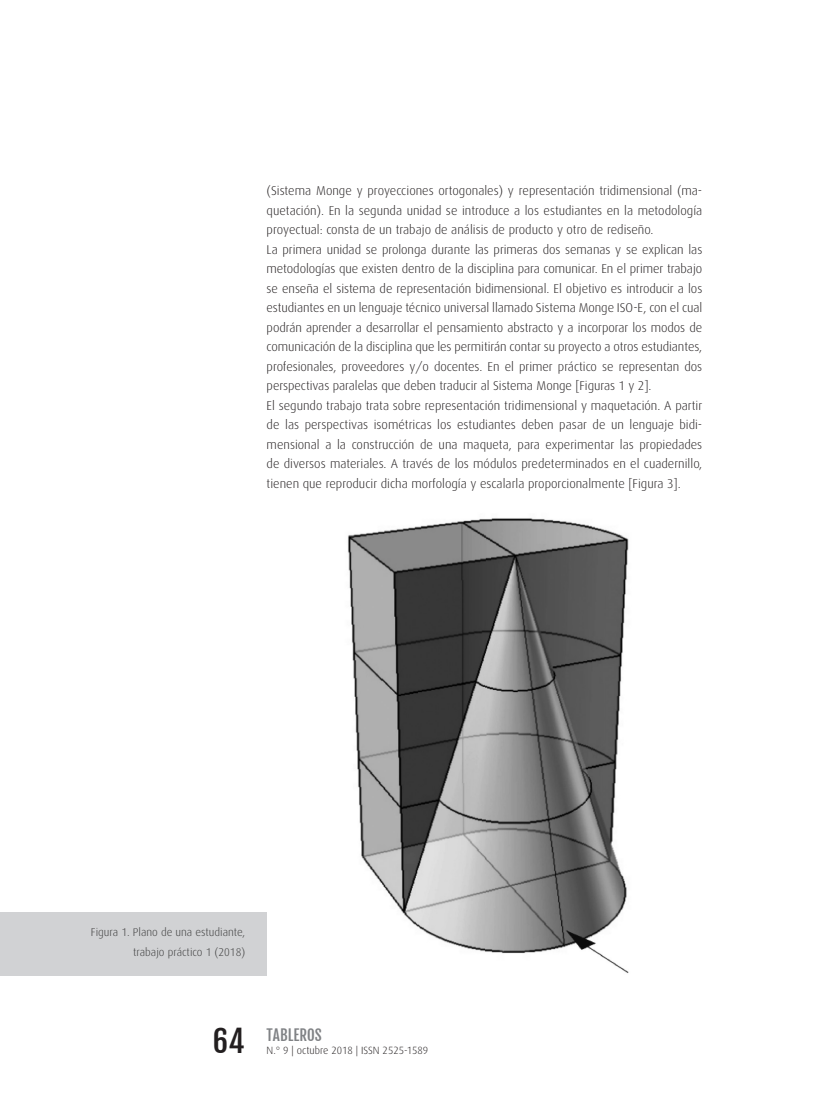
<style>
.page{position:relative;width:830px;height:1106px;background:#fff}
.page>*{position:absolute;margin:0;border:0;box-sizing:border-box;transform-origin:0 0}
.t1{font:15px "Fjalla One";color:#808285}
.Tableros7-texto{font:300 12.75px/19.5px "Dax";color:#231f20;text-align:justify}
.Tableros7-Epigrafe{font:300 11.25px/19.5px "Dax";color:#3a3a3a;text-align:right}
.t2{font:300 10.5px "Dax";color:#231f20}
.s1{font-size:30px;color:#231f20}
</style>
<div class="page">
<img style="left:348px;top:518px;width:281px;height:455px">
<div style="left:0;top:911px;width:266px;height:64px;background:#d1d2d4"></div>
<p class="Tableros7-texto" style="left:266px;top:181px;width:437px">(Sistema Monge y proyecciones ortogonales) y representación tridimensional (ma&shy;quetación). En la segunda unidad se introduce a los estudiantes en la metodología proyectual: consta de un trabajo de análisis de producto y otro de rediseño.</p>
<p class="Tableros7-texto" style="left:266px;top:239px;width:437px">La primera unidad se prolonga durante las primeras dos semanas y se explican las metodologías que existen dentro de la disciplina para comunicar. En el primer trabajo se enseña el sistema de representación bidimensional. El objetivo es introducir a los estudiantes en un lenguaje técnico universal llamado Sistema Monge ISO-E, con el cual podrán aprender a desarrollar el pensamiento abstracto y a incorporar los modos de comunicación de la disciplina que les permitirán contar su proyecto a otros estudiantes, profesionales, proveedores y/o docentes. En el primer práctico se representan dos perspectivas paralelas que deben traducir al Sistema Monge [Figuras 1 y 2].</p>
<p class="Tableros7-texto" style="left:266px;top:395px;width:437px">El segundo trabajo trata sobre representación tridimensional y maquetación. A partir de las perspectivas isométricas los estudiantes deben pasar de un lenguaje bidi&shy;mensional a la construcción de una maqueta, para experimentar las propiedades de diversos materiales. A través de los módulos predeterminados en el cuadernillo, tienen que reproducir dicha morfología y escalarla proporcionalmente [Figura 3].</p>
<p class="Tableros7-Epigrafe" style="left:91px;top:922px;width:156px">Figura 1. Plano de una estudiante, trabajo práctico 1 (2018)</p>
<p class="t1" style="left:213px;top:1026px;width:110px"><span class="s1">64</span> TABLEROS</p>
<p class="t2" style="left:266px;top:1044px;width:163px">N.° 9 | octubre 2018 | ISSN 2525-1589</p>
</div>
